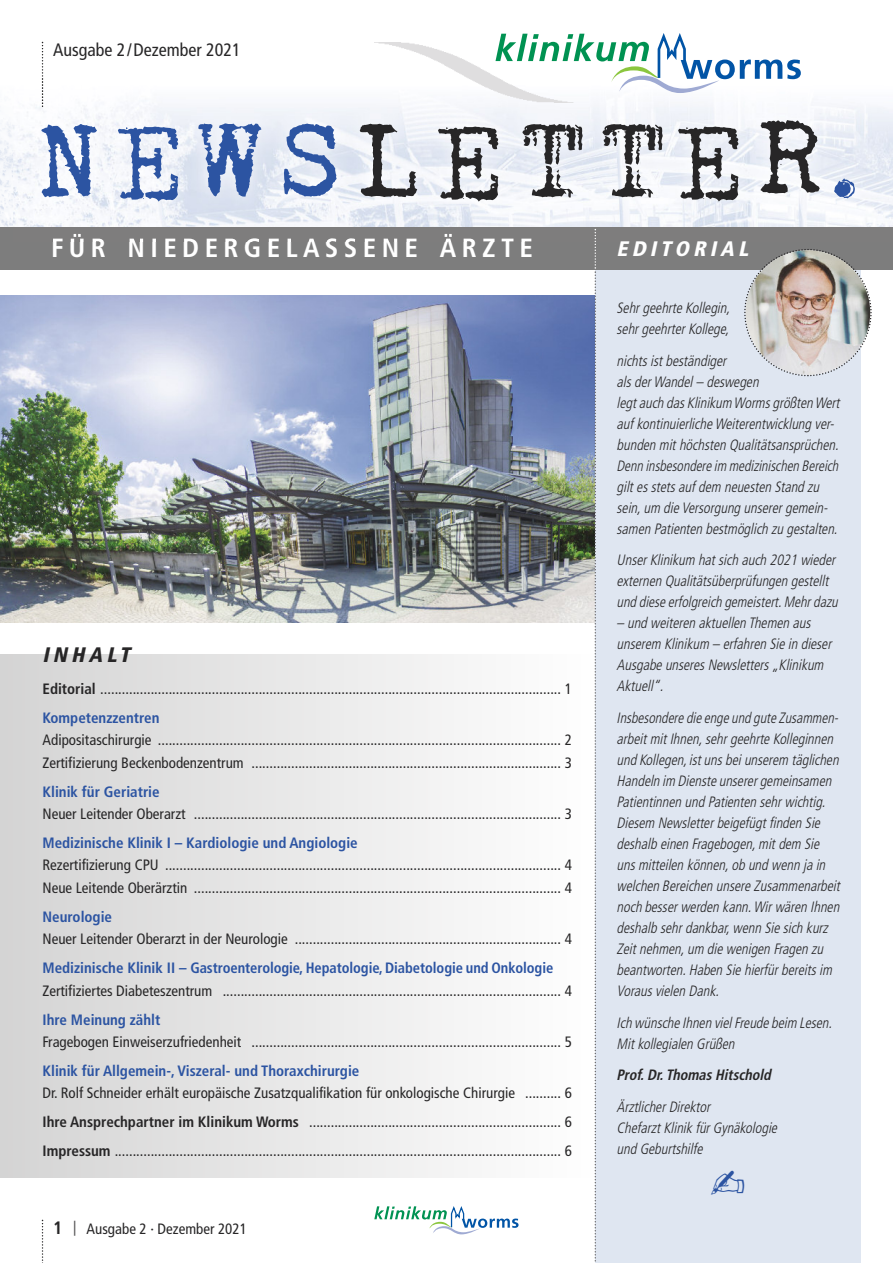
<style>
.page{position:relative;width:893px;height:1263px;background:#fff}
.page>*{position:absolute;margin:0;border:0;box-sizing:border-box;transform-origin:0 0}
.t1{font:111px "Kingthings Trypewriter Pro";letter-spacing:.115em;color:#272627}
.t2{font:700 condensed 27px "Frutiger";letter-spacing:.2em;color:#fff}
.t3{font:italic 900 condensed 21px "Frutiger";color:#fff}
.t4{font:italic 900 condensed 21px "Frutiger";color:#272627}
.t5{font:condensed 18px "Frutiger";color:#272627}
.t6{font:condensed 15px/29px "Frutiger";color:#272627}
.t7{font:italic 300 condensed 15px/21px "Frutiger";color:#272627;scale:.95 1}
.t8{font:italic 300 condensed 15px/21px "Frutiger";color:#272627;scale:.93 1}
.t9{font:700 condensed 15px "Frutiger";color:#2c54a2}
.t10{font:italic 700 condensed 15px "Frutiger";color:#272627;scale:.95 1}
.s1{color:#2c54a2}
.s2{font-weight:700}
.s3{font-weight:700;color:#2c54a2}
.s4{font-weight:700;font-size:18px}
.s5{color:#525152}
</style>
<div class="page">
<img style="left:0;top:122px;width:13px;height:105px">
<div style="left:0;top:655px;width:595px;height:523px;background:linear-gradient(to right,#d4d4d4,#fff)"></div>
<img style="left:0;top:296px;width:595px;height:327px">
<svg style="left:374px;top:1206px;width:145px;height:28px"></svg>
<div style="left:595px;top:270px;width:266px;height:993px;background:#dfe6f1"></div>
<div style="left:0;top:227px;width:893px;height:43px;background:#7d7d7d"></div>
<img style="left:744px;top:249px;width:128px;height:128px">
<svg style="left:42px;top:1220px;width:1px;height:43px"></svg>
<img style="left:13px;top:87px;width:880px;height:155px">
<img style="left:53px;top:234px;width:52px;height:8px">
<img style="left:130px;top:238px;width:287px;height:3px">
<img style="left:442px;top:234px;width:90px;height:8px">
<svg style="left:13px;top:42px;width:30px;height:65px"></svg>
<img style="left:371px;top:43px;width:218px;height:59px">
<svg style="left:495px;top:33px;width:306px;height:60px"></svg>
<svg style="left:595px;top:229px;width:1px;height:1033px"></svg>
<p class="t5" style="left:53px;top:43px;width:189px">Ausgabe 2/Dezember 2021</p>
<h1 class="t1" style="left:36px;top:123px;width:844px"><span class="s1">NEWS</span>LETTER<span class="s1">.</span></h1>
<h2 class="t2" style="left:51px;top:237px;width:483px">FÜR NIEDERGELASSENE ÄRZTE</h2>
<h3 class="t4" style="left:43px;top:646px;width:93px">INHALT</h3>
<p class="t6" style="left:43px;top:675px;width:531px"><span class="s2">Editorial</span> ................................................................................................................................ 1<br><span class="s3">Kompetenzzentren</span></p>
<p class="t6" style="left:43px;top:730px;width:531px;line-height:22.5px">Adipositaschirurgie ................................................................................................................ 2<br>Zertifizierung Beckenbodenzentrum ...................................................................................... 3</p>
<p class="t9" style="left:43px;top:785px;width:119px">Klinik für Geriatrie</p>
<p class="t6" style="left:43px;top:800px;width:531px">Neuer Leitender Oberarzt ...................................................................................................... 3</p>
<p class="t9" style="left:43px;top:837px;width:317px">Medizinische Klinik I – Kardiologie und Angiologie</p>
<p class="t6" style="left:43px;top:855px;width:531px;line-height:22.5px">Rezertifizierung CPU .............................................................................................................. 4<br>Neue Leitende Oberärztin ...................................................................................................... 4</p>
<p class="t9" style="left:43px;top:910px;width:71px">Neurologie</p>
<p class="t6" style="left:43px;top:926px;width:531px">Neuer Leitender Oberarzt in der Neurologie .......................................................................... 4</p>
<p class="t9" style="left:43px;top:962px;width:512px">Medizinische Klinik II – Gastroenterologie, Hepatologie, Diabetologie und Onkologie</p>
<p class="t6" style="left:43px;top:977px;width:531px">Zertifiziertes Diabeteszentrum .............................................................................................. 4</p>
<p class="t9" style="left:43px;top:1013px;width:119px">Ihre Meinung zählt</p>
<p class="t6" style="left:43px;top:1028px;width:531px">Fragebogen Einweiserzufriedenheit ...................................................................................... 5</p>
<p class="t9" style="left:43px;top:1065px;width:318px">Klinik für Allgemein-, Viszeral- und Thoraxchirurgie</p>
<p class="t6" style="left:43px;top:1080px;width:531px;text-align:justify">Dr. Rolf Schneider erhält europäische Zusatzqualifikation für onkologische Chirurgie .......... 6<br><span class="s2">Ihre Ansprechpartner im Klinikum Worms</span> ...................................................................... 6<br><span class="s2">Impressum</span> ............................................................................................................................ 6</p>
<p class="t6" style="left:53px;top:1215px;width:195px"><span class="s4">1</span> <span class="s5">|</span> Ausgabe 2 · Dezember 2021</p>
<h3 class="t3" style="left:617px;top:240px;width:137px">EDITORIAL</h3>
<p class="t7" style="left:617px;top:299px;width:124px">Sehr geehrte Kollegin, sehr geehrter Kollege,</p>
<p class="t7" style="left:617px;top:351px;width:239px">nichts ist beständiger<br>als der Wandel – deswegen<br>legt auch das KlinikumWorms größtenWert auf kontinuierliche Weiterentwicklung ver&shy;bunden mit höchsten Qualitätsansprüchen.<br>Denn insbesondere im medizinischen Bereich gilt es stets auf dem neuesten Stand zu sein, um die Versorgung unserer gemein&shy;samen Patienten bestmöglich zu gestalten.</p>
<p class="t7" style="left:617px;top:551px;width:237px">Unser Klinikum hat sich auch 2021 wieder externen Qualitätsüberprüfungen gestellt und diese erfolgreich gemeistert. Mehr dazu</p>
<p class="t7" style="left:617px;top:614px;width:231px">– und weiteren aktuellen Themen aus unserem Klinikum – erfahren Sie in dieser<br>Ausgabe unseres Newsletters „Klinikum<br>Aktuell“.</p>
<p class="t8" style="left:617px;top:709px;width:245px">Insbesondere die enge und gute Zusammen&shy;arbeit mit Ihnen, sehr geehrte Kolleginnen und Kollegen, ist uns bei unserem täglichen Handeln im Dienste unserer gemeinsamen Patientinnen und Patienten sehr wichtig.<br>Diesem Newsletter beigefügt finden Sie deshalb einen Fragebogen, mit dem Sie uns mitteilen können, ob und wenn ja in welchen Bereichen unsere Zusammenarbeit noch besser werden kann.Wir wären Ihnen deshalb sehr dankbar, wenn Sie sich kurz Zeit nehmen, um die wenigen Fragen zu beantworten. Haben Sie hierfür bereits im Voraus vielen Dank.</p>
<p class="t7" style="left:617px;top:1013px;width:231px">Ich wünsche Ihnen viel Freude beim Lesen.<br>Mit kollegialen Grüßen</p>
<p class="t10" style="left:617px;top:1069px;width:167px">Prof. Dr. Thomas Hitschold</p>
<p class="t7" style="left:617px;top:1097px;width:173px">Ärztlicher Direktor<br>Chefarzt Klinik für Gynäkologie und Geburtshilfe</p>
</div>
